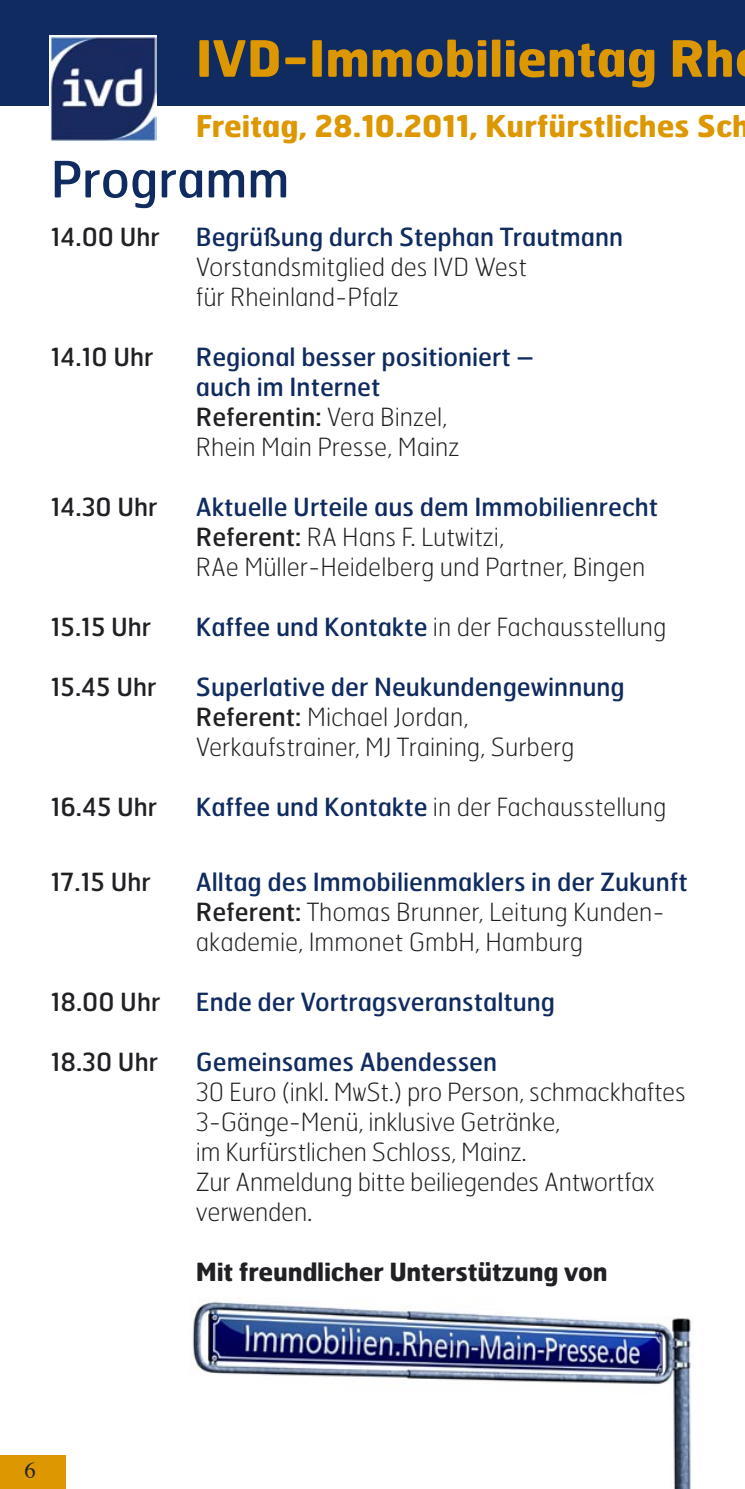
<style>
.page{position:relative;width:745px;height:1489px;background:#fff}
.page>*{position:absolute;margin:0;border:0;box-sizing:border-box;transform-origin:0 0}
.t1{font:700 50px "Hermes";color:#dd9700}
.t2{font:50px "Hermes";color:#102b60}
.t3{font:700 30px "Hermes";color:#dd9700}
.t4{font:100 25px "Hermes";color:#212125}
.t5{font:25px "Hermes";color:#102b60}
.t6{font:25px "Hermes";color:#212125}
.t7{font:700 25px "Hermes";letter-spacing:-.01em;color:#212125}
.t8{font:22.5px "Times";color:#212125}
.s1{font-weight:100}
.s2{font-weight:400}
.s3{font-weight:400;color:#102b60}
</style>
<div class="page">
<div style="left:0;top:0;width:744px;height:106px;background:#102b60"></div>
<img style="left:50px;top:35px;width:106px;height:107px">
<div style="left:0;top:1455px;width:66px;height:33px;background:#dd9700"></div>
<img style="left:192px;top:1297px;width:499px;height:191px">
<p class="t1" style="left:196px;top:26px;width:540px">IVD-Immobilientag Rh</p>
<p class="t3" style="left:196px;top:106px;width:555px">Freitag, 28.10.2011, Kurfürstliches Sch</p>
<p class="t2" style="left:51px;top:147px;width:240px">Programm</p>
<p class="t6" style="left:51px;top:221px;width:110px">14.00 Uhr</p>
<p class="t5" style="left:196px;top:221px;width:428px">Begrüßung durch Stephan Trautmann</p>
<p class="t4" style="left:196px;top:251px;width:332px">Vorstandsmitglied des IVD West</p>
<p class="t4" style="left:196px;top:281px;width:204px">für Rheinland-Pfalz</p>
<p class="t6" style="left:51px;top:341px;width:104px">14.10 Uhr</p>
<p class="t5" style="left:196px;top:341px;width:339px">Regional besser positioniert –</p>
<p class="t5" style="left:196px;top:371px;width:186px">auch im Internet</p>
<p class="t6" style="left:196px;top:401px;width:253px">Referentin: <span class="s1">Vera Binzel,</span></p>
<p class="t4" style="left:196px;top:431px;width:265px">Rhein Main Presse, Mainz</p>
<p class="t6" style="left:51px;top:491px;width:108px">14.30 Uhr</p>
<p class="t5" style="left:196px;top:491px;width:463px">Aktuelle Urteile aus dem Immobilienrecht</p>
<p class="t4" style="left:196px;top:521px;width:309px"><span class="s2">Referent:</span> RA Hans F. Lutwitzi,</p>
<p class="t4" style="left:196px;top:551px;width:451px">RAe Müller-Heidelberg und Partner, Bingen</p>
<p class="t6" style="left:51px;top:611px;width:102px">15.15 Uhr</p>
<p class="t4" style="left:196px;top:611px;width:472px"><span class="s3">Kaffee und Kontakte</span> in der Fachausstellung</p>
<p class="t6" style="left:51px;top:671px;width:107px">15.45 Uhr</p>
<p class="t5" style="left:196px;top:671px;width:430px">Superlative der Neukundengewinnung</p>
<p class="t4" style="left:196px;top:701px;width:274px"><span class="s2">Referent:</span> Michael Jordan,</p>
<p class="t4" style="left:196px;top:731px;width:380px">Verkaufstrainer, MJ Training, Surberg</p>
<p class="t6" style="left:51px;top:791px;width:108px">16.45 Uhr</p>
<p class="t4" style="left:196px;top:791px;width:472px"><span class="s3">Kaffee und Kontakte</span> in der Fachausstellung</p>
<p class="t6" style="left:51px;top:866px;width:101px">17.15 Uhr</p>
<p class="t5" style="left:196px;top:866px;width:493px">Alltag des Immobilienmaklers in der Zukunft</p>
<p class="t4" style="left:196px;top:896px;width:470px"><span class="s2">Referent:</span> Thomas Brunner, Leitung Kunden-</p>
<p class="t4" style="left:196px;top:926px;width:388px">akademie, Immonet GmbH, Hamburg</p>
<p class="t6" style="left:51px;top:986px;width:111px">18.00 Uhr</p>
<p class="t5" style="left:196px;top:986px;width:360px">Ende der Vortragsveranstaltung</p>
<p class="t6" style="left:51px;top:1046px;width:109px">18.30 Uhr</p>
<p class="t5" style="left:196px;top:1046px;width:302px">Gemeinsames Abendessen</p>
<p class="t4" style="left:196px;top:1076px;width:491px">30 Euro (inkl. MwSt.) pro Person, schmackhaftes</p>
<p class="t4" style="left:196px;top:1106px;width:366px">3-Gänge-Menü, inklusive Getränke,</p>
<p class="t4" style="left:196px;top:1136px;width:332px">im Kurfürstlichen Schloss, Mainz.</p>
<p class="t4" style="left:196px;top:1166px;width:460px">Zur Anmeldung bitte beiliegendes Antwortfax</p>
<p class="t4" style="left:196px;top:1196px;width:118px">verwenden.</p>
<p class="t7" style="left:196px;top:1255px;width:413px">Mit freundlicher Unterstützung von</p>
<p class="t8" style="left:25px;top:1448px;width:13px">6</p>
</div>
